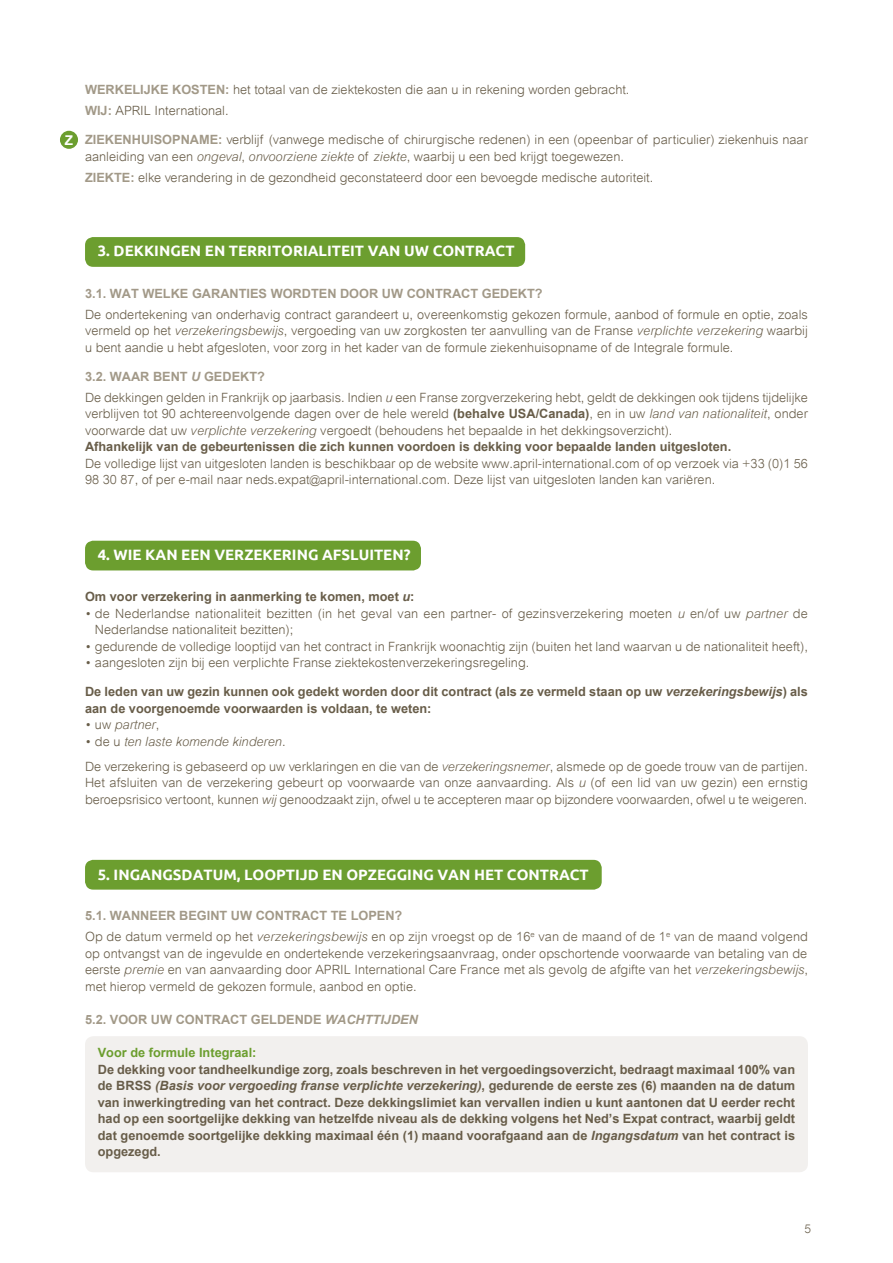
<style>
.page{position:relative;width:893px;height:1263px;background:#fff}
.page>*{position:absolute;margin:0;border:0;box-sizing:border-box;transform-origin:0 0}
.t1{font:700 15px "Ubuntu";color:#fff}
.t2{font:700 13.5px "Arial";color:#fff}
.t3{font:300 12.75px/16.5px "Arial";color:#685d49}
.t4{font:700 12.75px/16.5px "Arial";color:#685d49}
.t5{font:700 12.75px "Arial";color:#a29988}
.t6{font:700 12.75px "Arial";color:#6c9e2f}
.t7{font:italic 700 12.75px "Arial";color:#a29988}
.t8{font:italic 300 12.75px "Arial";color:#685d49}
.t9{font:300 12px "Arial";color:#685d49}
.s1{font-weight:700;color:#a29988}
.s2{font-style:italic}
.s3{font-weight:700}
.s4{font-weight:300}
.s5{font-weight:300;font-style:italic}
.s6{font-style:normal}
</style>
<div class="page">
<div style="left:85px;top:1036px;width:723px;height:136px;background:#f2f0ee;border-radius:9px"></div>
<div style="left:85px;top:860px;width:517px;height:30px;background:#6c9e2f;border-radius:8px"></div>
<div style="left:85px;top:541px;width:336px;height:29px;background:#6c9e2f;border-radius:8px"></div>
<div style="left:85px;top:237px;width:440px;height:30px;background:#6c9e2f;border-radius:8px"></div>
<div style="left:60px;top:131px;width:18px;height:18px;background:#6c9e2f;border-radius:50%"></div>
<p class="t2" style="left:65px;top:131px;width:10px">Z</p>
<p class="t3" style="left:85px;top:79px;width:546px;line-height:20.7px"><span class="s1">Werkelijke kosten:</span> het totaal van de ziektekosten die aan u in rekening worden gebracht.<br><span class="s1">WIJ :</span> APRIL International.</p>
<p class="t3" style="left:85px;top:132px;width:724px"><span class="s1">Ziekenhuisopname:</span> verblijf (vanwege medische of chirurgische redenen) in een (opeenbar of particulier) ziekenhuis naar aanleiding van een <span class="s2">ongeval</span>, <span class="s2">onvoorziene ziekte</span> of <span class="s2">ziekte</span>, waarbij u een bed krijgt toegewezen.</p>
<p class="t5" style="left:85px;top:168px;width:16px">ZIEKTE</p>
<p class="t3" style="left:130px;top:169px;width:524px"><span class="s1">:</span> elke verandering in de gezondheid geconstateerd door een bevoegde medische autoriteit.</p>
<p class="t1" style="left:98px;top:242px;width:418px">3. DEKKINGEN EN TERRITORIALITEIT VAN UW CONTRACT</p>
<p class="t5" style="left:85px;top:285px;width:79px">3.1. WAT WELKE</p>
<p class="t5" style="left:192px;top:285px;width:19px">GARANTIES</p>
<p class="t5" style="left:271px;top:285px;width:50px">WORDTEN</p>
<p class="t5" style="left:340px;top:285px;width:204px">door uw contract g edekt?</p>
<p class="t3" style="left:85px;top:306px;width:724px;text-align:justify">De ondertekening van onderhavig contract garandeert u, overeenkomstig gekozen formule, aanbod of formule en optie, zoals vermeld op het <span class="s2">verzekeringsbewijs</span>, vergoeding van uw zorgkosten ter aanvulling van de Franse <span class="s2">verplichte verzekering</span> waarbij u bent aandie u hebt afgesloten, voor zorg in het kader van de formule ziekenhuisopname of de Integrale formule.</p>
<p class="t5" style="left:85px;top:368px;width:48px">3.2. WAAR</p>
<p class="t5" style="left:153px;top:368px;width:19px">BENT</p>
<p class="t5" style="left:191px;top:368px;width:50px"><span class="s2">U</span> GEDEKT</p>
<p class="t3" style="left:85px;top:366px;width:724px;line-height:20.7px;text-indent:172px"><span class="s1">?<br></span>De dekkingen gelden in Frankrijk op jaarbasis. Indien <span class="s2">u</span> een Franse zorgverzekering hebt, geldt de dekkingen ook tijdens tijdelijke</p>
<p class="t3" style="left:85px;top:406px;width:434px">verblijven tot 90 achtereenvolgende dagen over de hele wereld <span class="s3">(behalve USA</span></p>
<p class="t4" style="left:85px;top:406px;width:724px;text-indent:451px">/Canada)<span class="s4">, en in uw</span> <span class="s5">land van nationaliteit</span><span class="s4">, onder voorwarde dat uw</span> <span class="s5">verplichte verzekering</span> <span class="s4">vergoedt (behoudens het bepaalde in het dekkingsoverzicht).<br></span>Afhankelijk van de gebeurtenissen die zich kunnen voordoen is dekking voor bepaalde landen uitgesloten.</p>
<p class="t3" style="left:85px;top:455px;width:724px">De volledige lijst van uitgesloten landen is beschikbaar op de website www.april-international.com of op verzoek via +33 (0)1 56<br>98 30 87, of per e-mail naar neds.expat@april-international.com. Deze lijst van uitgesloten landen kan variëren.</p>
<p class="t1" style="left:98px;top:546px;width:59px">4. WIE KAN</p>
<p class="t1" style="left:181px;top:546px;width:11px">EEN</p>
<p class="t1" style="left:214px;top:546px;width:11px">VER</p>
<p class="t1" style="left:244px;top:546px;width:20px">ZEKERING</p>
<p class="t1" style="left:322px;top:546px;width:38px">AFSLUITEN</p>
<p class="t1" style="left:404px;top:546px;width:8px">?</p>
<p class="t4" style="left:85px;top:588px;width:331px">Om voor verzekering in aanmerking te komen, moet <span class="s2">u</span>:</p>
<p class="t3" style="left:95px;top:605px;width:714px;text-indent:-10px">• de Nederlandse nationaliteit bezitten (in het geval van een partner- of gezinsverzekering moeten <span class="s2">u</span> en/of uw <span class="s2">partner</span> de<br>Nederlandse nationaliteit bezitten);</p>
<p class="t3" style="left:85px;top:638px;width:724px">• gedurende de volledige looptijd van het contract in Frankrijk woonachtig zijn (buiten het land waarvan u de nationaliteit heeft),</p>
<p class="t3" style="left:85px;top:654px;width:446px">• aangesloten zijn bij een verplichte Franse ziektekostenverzekeringsregeling.</p>
<p class="t4" style="left:85px;top:684px;width:724px">De leden van uw gezin kunnen ook gedekt worden door dit contract (als ze vermeld staan op uw <span class="s2">verzekeringsbewijs</span>) als aan de voorgenoemde voorwaarden is voldaan, te weten:</p>
<p class="t8" style="left:85px;top:718px;width:76px"><span class="s6">• uw</span> partner<span class="s6">,</span></p>
<p class="t3" style="left:85px;top:729px;width:724px;line-height:25px">• de u <span class="s2">ten laste komende kinderen</span>.<br>De verzekering is gebaseerd op uw verklaringen en die van de <span class="s2">verzekeringsnemer</span>, alsmede op de goede trouw van de partijen.</p>
<p class="t3" style="left:85px;top:774px;width:724px">Het afsluiten van de verzekering gebeurt op voorwaarde van onze aanvaarding. Als <span class="s2">u</span> (of een lid van uw gezin) een ernstig beroepsrisico vertoont, kunnen <span class="s2">wij</span> genoodzaakt zijn, ofwel u te accepteren maar op bijzondere voorwaarden, ofwel u te weigeren.</p>
<p class="t1" style="left:98px;top:865px;width:33px">5. INGANG</p>
<p class="t1" style="left:173px;top:865px;width:20px">SDATU</p>
<p class="t1" style="left:223px;top:865px;width:164px">M, LOOPTIJD EN OPZEGGING</p>
<p class="t1" style="left:437px;top:865px;width:12px">VAN</p>
<p class="t1" style="left:474px;top:865px;width:45px">HET CONTRACT</p>
<p class="t3" style="left:85px;top:905px;width:724px;line-height:20.7px"><span class="s1">5.1. Wanneer begint uw contract te lopen?<br></span>Op de datum vermeld op het <span class="s2">verzekeringsbewijs</span> en op zijn vroegst op de 16<sup>e</sup> van de maand of de 1<sup>e</sup> van de maand volgend</p>
<p class="t3" style="left:85px;top:945px;width:725px;text-align:justify">op ontvangst van de ingevulde en ondertekende verzekeringsaanvraag, onder opschortende voorwaarde van betaling van de eerste <span class="s2">premie</span> en van aanvaarding door APRIL International Care France met als gevolg de afgifte van het <span class="s2">verzekeringsbewijs</span>, met hierop vermeld de gekozen formule, aanbod en optie.</p>
<p class="t5" style="left:85px;top:1010px;width:44px">5.2. VOOR</p>
<p class="t5" style="left:151px;top:1010px;width:35px">UW CONTRACT</p>
<p class="t7" style="left:251px;top:1010px;width:169px"><span class="s6">GEL DEN DE</span> WACHTTIJDEN</p>
<p class="t6" style="left:98px;top:1044px;width:160px">Voor de formule Integraal:</p>
<p class="t4" style="left:98px;top:1061px;width:699px">De dekking voor tandheelkundige zorg, zoals beschreven in het vergoedingsoverzicht, bedraagt maximaal 100% van de BRSS</p>
<p class="t4" style="left:98px;top:1077px;width:699px;text-align:justify;text-indent:57px"><span class="s2">(Basis voor vergoeding franse verplichte verzekering)</span>, gedurende de eerste zes (6) maanden na de datum van inwerkingtreding van het contract. Deze dekkingslimiet kan vervallen indien u kunt aantonen dat U eerder recht had op een soortgelijke dekking van hetzelfde niveau als de dekking volgens het Ned’s Expat contract, waarbij geldt dat genoemde soortgelijke dekking maximaal één (1) maand voorafgaand aan de <span class="s2">Ingangsdatum</span> van het contract is opgezegd.</p>
<p class="t9" style="left:804px;top:1222px;width:8px">5</p>
</div>
